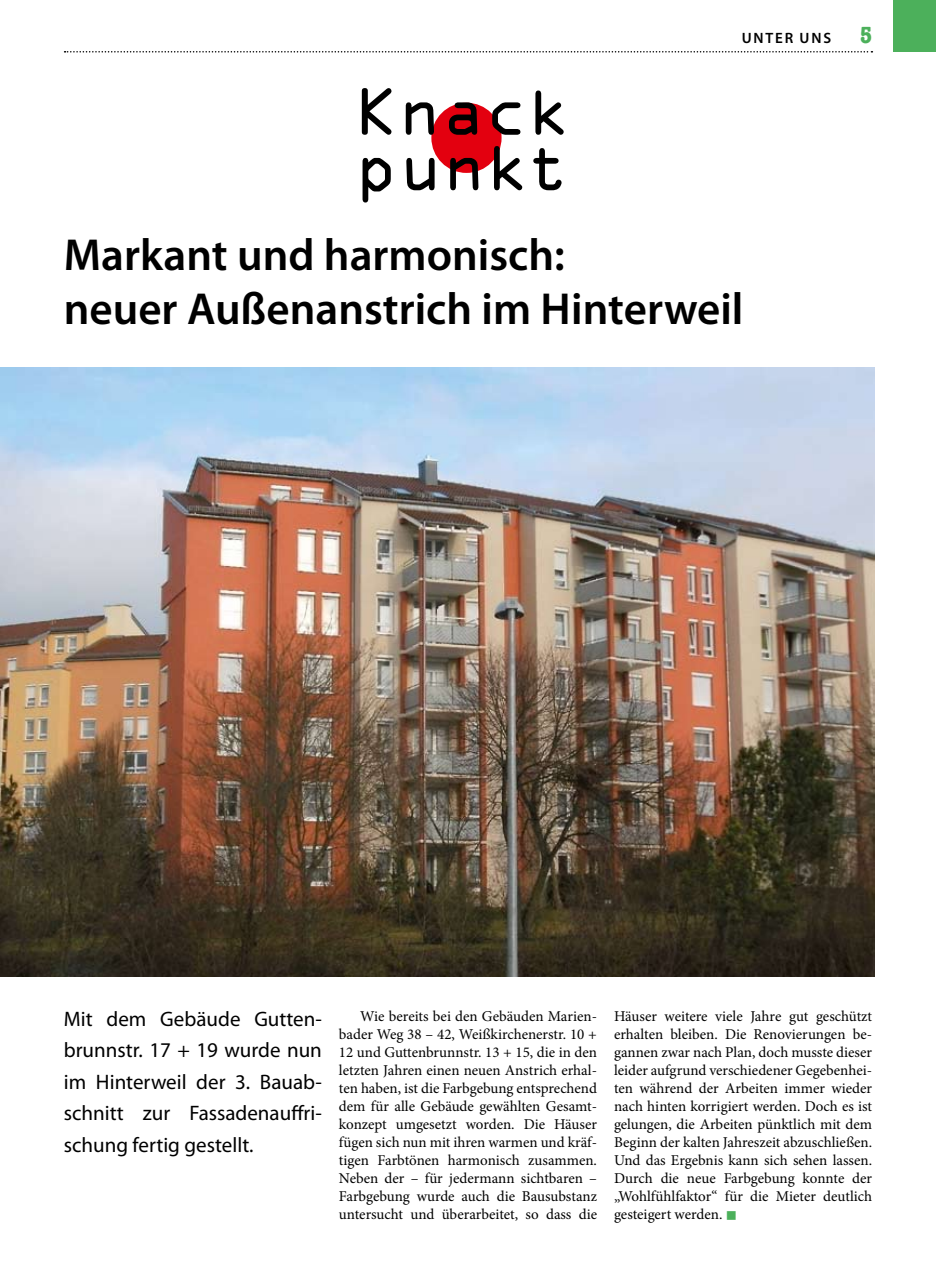
<style>
.page{position:relative;width:936px;height:1276px;background:#fff}
.page>*{position:absolute;margin:0;border:0;box-sizing:border-box;transform-origin:0 0}
.t1{font:60px/55.5px "OCRA Std";color:#000}
.t2{font:600 45px/54px "Myriad Pro";color:#000}
.t3{font:21px/31.5px "Myriad Pro";color:#000;text-align:justify}
.t4{font:15px/18px "Minion Pro";color:#000;text-align:justify}
.t5{font:600 15px "Myriad Pro";letter-spacing:.12em;color:#000}
.s1{font-family:"American Typewriter";font-weight:700;font-stretch:condensed;font-size:24px;color:#4cb05b}
.s2{color:#4cb05b}
</style>
<div class="page">
<svg style="left:65px;top:51px;width:807px;height:2px"></svg>
<div style="left:893px;top:0;width:42px;height:51px;background:#4cb05b"></div>
<img style="left:0;top:367px;width:874px;height:609px">
<div style="left:431px;top:103px;width:70px;height:70px;background:#e3000f;border-radius:50%"></div>
<h1 class="t1" style="left:355px;top:90px;width:217px">Knack punkt</h1>
<p class="t5" style="left:741px;top:29px;width:132px">Unter uns <span class="s1">5</span></p>
<h2 class="t2" style="left:64px;top:227px;width:681px">Markant und harmonisch:<br>neuer Außenanstrich im Hinterweil</h2>
<h3 class="t3" style="left:64px;top:1002px;width:259px">Mit dem Gebäude Gutten&shy;brunnstr. 17 + 19 wurde nun im Hinterweil der 3. Bauab&shy;schnitt zur Fassadenauffri&shy;schung fertig gestellt.</h3>
<p class="t4" style="left:339px;top:1007px;width:259px;text-indent:21px">Wie bereits bei den Gebäuden Marien&shy;bader Weg 38 – 42, Weißkirchenerstr. 10 + 12 und Guttenbrunnstr. 13 + 15, die in den letzten Jahren einen neuen Anstrich erhal&shy;ten haben, ist die Farbgebung entsprechend dem für alle Gebäude gewählten Gesamt&shy;konzept umgesetzt worden. Die Häuser fügen sich nun mit ihren warmen und kräf&shy;tigen Farbtönen harmonisch zusammen.<br>Neben der – für jedermann sichtbaren – Farbgebung wurde auch die Bausubstanz untersucht und überarbeitet, so dass die</p>
<p class="t4" style="left:614px;top:1007px;width:259px">Häuser weitere viele Jahre gut geschützt erhalten bleiben. Die Renovierungen be&shy;gannen zwar nach Plan, doch musste dieser leider aufgrund verschiedener Gegebenhei&shy;ten während der Arbeiten immer wieder nach hinten korrigiert werden. Doch es ist gelungen, die Arbeiten pünktlich mit dem Beginn der kalten Jahreszeit abzuschließen.<br>Und das Ergebnis kann sich sehen lassen.<br>Durch die neue Farbgebung konnte der „Wohlfühlfaktor“ für die Mieter deutlich gesteigert werden. <span class="s2">■</span></p>
</div>
